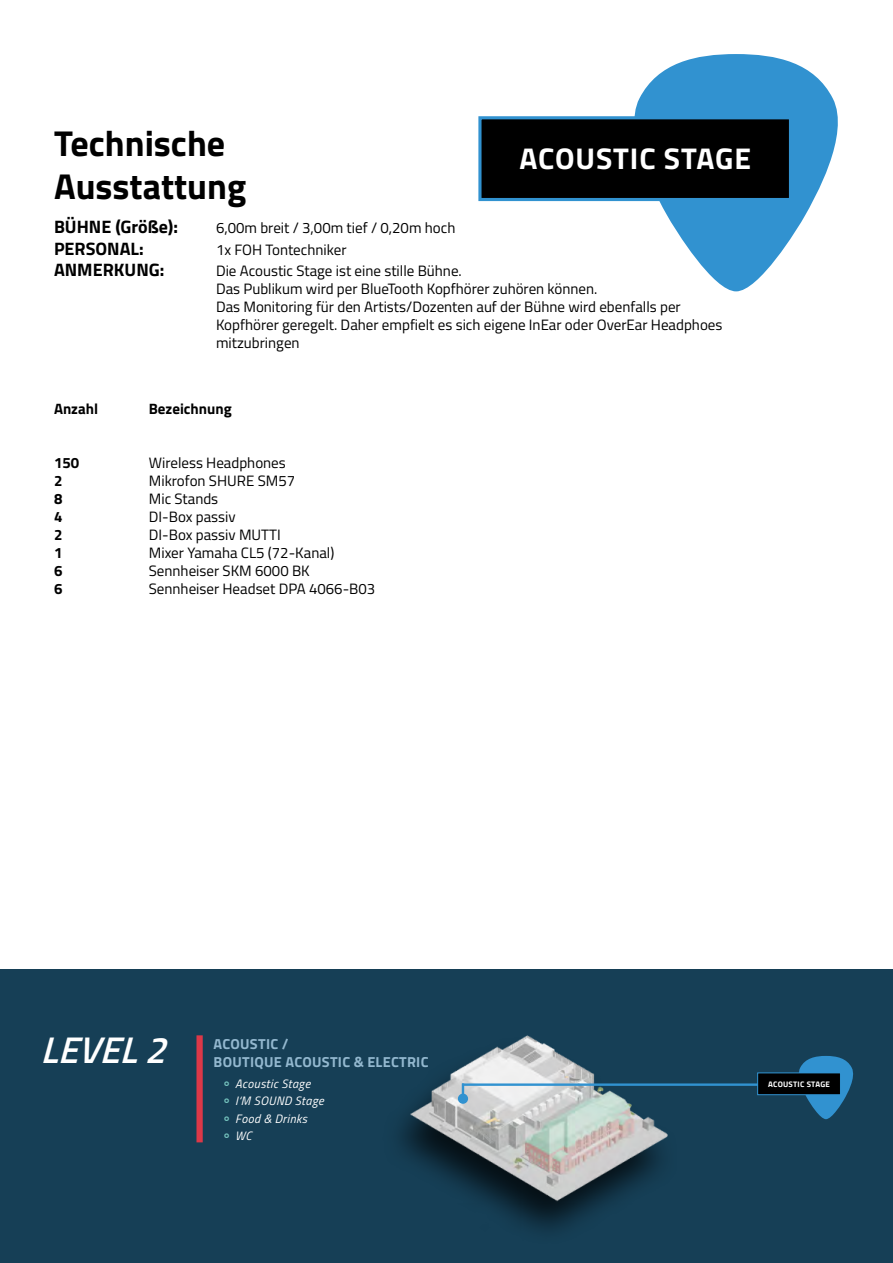
<style>
.page{position:relative;width:893px;height:1263px;background:#fff}
.page>*{position:absolute;margin:0;border:0;box-sizing:border-box;transform-origin:0 0}
.t1{font:italic 600 37.2px "Titillium Web";color:#fff}
.t2{font:700 36px/43.2px "Titillium Web";color:#000}
.t3{font:700 30px "Titillium Web";letter-spacing:.03em;color:#fff}
.t4{font:700 18px "Titillium Web";color:#000}
.t5{font:15px/18px "Titillium Web";color:#000}
.t6{font:700 15px/18px "Titillium Web";color:#000}
.t7{font:700 14.4px/18px "Titillium Web";letter-spacing:.02em;color:#93b8cf}
.t8{font:italic 12.15px/17.4px "Titillium Web";letter-spacing:.03em;color:#fff}
.t9{font:700 7.95px "Titillium Web";letter-spacing:.03em;color:#fff}
.s1{font-weight:700;font-style:normal;font-size:15.3px;color:#76c5bf}
</style>
<div class="page">
<div style="left:0;top:969px;width:893px;height:294px;background:#163f56"></div>
<svg style="left:621px;top:54px;width:217px;height:237px;fill:#3192d0"></svg>
<div style="left:480px;top:118px;width:310px;height:81px;background:#000"></div>
<div style="left:478px;top:116px;width:314px;height:85px;border:3px solid #3192d0"></div>
<div style="left:378px;top:1034px;width:304px;height:214px;background:#000;opacity:.75"></div>
<img style="left:383px;top:1034px;width:299px;height:171px">
<hr style="left:462px;top:1083px;width:323px;height:3px;background:#3192d0">
<svg style="left:795px;top:1056px;width:59px;height:63px"></svg>
<div style="left:758px;top:1073px;width:82px;height:22px;background:#000"></div>
<div style="left:757px;top:1072px;width:84px;height:23px;border:1px solid #3192d0"></div>
<svg style="left:462px;top:1083px;width:2px;height:10px"></svg>
<div style="left:458px;top:1093px;width:10px;height:11px;background:#3192d0;border-radius:50%"></div>
<div style="left:196px;top:1035px;width:7px;height:107px;background:#dc3848"></div>
<h2 class="t2" style="left:54px;top:120px;width:194px">Technische<br>Ausstattung</h2>
<h3 class="t3" style="left:519px;top:135px;width:233px">ACOUSTIC STAGE</h3>
<p class="t4" style="left:54px;top:213px;width:125px">BÜHNE (Größe):</p>
<p class="t5" style="left:216px;top:218px;width:241px">6,00m breit / 3,00m tief / 0,20m hoch</p>
<p class="t4" style="left:54px;top:235px;width:91px">PERSONAL:</p>
<p class="t5" style="left:216px;top:240px;width:132px">1x FOH Tontechniker</p>
<p class="t4" style="left:54px;top:256px;width:112px">ANMERKUNG:</p>
<p class="t5" style="left:216px;top:261px;width:508px">Die Acoustic Stage ist eine stille Bühne.<br>Das Publikum wird per BlueTooth Kopfhörer zuhören können.<br>Das Monitoring für den Artists/Dozenten auf der Bühne wird ebenfalls per Kopfhörer geregelt. Daher empfielt es sich eigene InEar oder OverEar Headphoes mitzubringen</p>
<p class="t6" style="left:54px;top:399px;width:46px">Anzahl</p>
<p class="t6" style="left:54px;top:453px;width:27px">150<br>2<br>8<br>4<br>2<br>1<br>6<br>6</p>
<p class="t6" style="left:149px;top:399px;width:84px">Bezeichnung</p>
<p class="t5" style="left:149px;top:453px;width:228px">Wireless Headphones<br>Mikrofon SHURE SM57<br>Mic Stands<br>DI-Box passiv<br>DI-Box passiv MUTTI<br>Mixer Yamaha CL5 (72-Kanal)<br>Sennheiser SKM 6000 BK<br>Sennheiser Headset DPA 4066-B03</p>
<h1 class="t1" style="left:40px;top:1022px;width:140px">LEVEL2</h1>
<p class="t7" style="left:214px;top:1034px;width:216px">ACOUSTIC /<br>BOUTIQUE ACOUSTIC &amp; ELECTRIC</p>
<p class="t8" style="left:222px;top:1074px;width:103px"><span class="s1">°</span> Acoustic Stage<br><span class="s1">°</span> I‘M SOUND Stage <span class="s1">°</span> Food &amp; Drinks<br><span class="s1">°</span> WC</p>
<p class="t9" style="left:768px;top:1078px;width:63px">ACOUSTIC STAGE</p>
</div>
